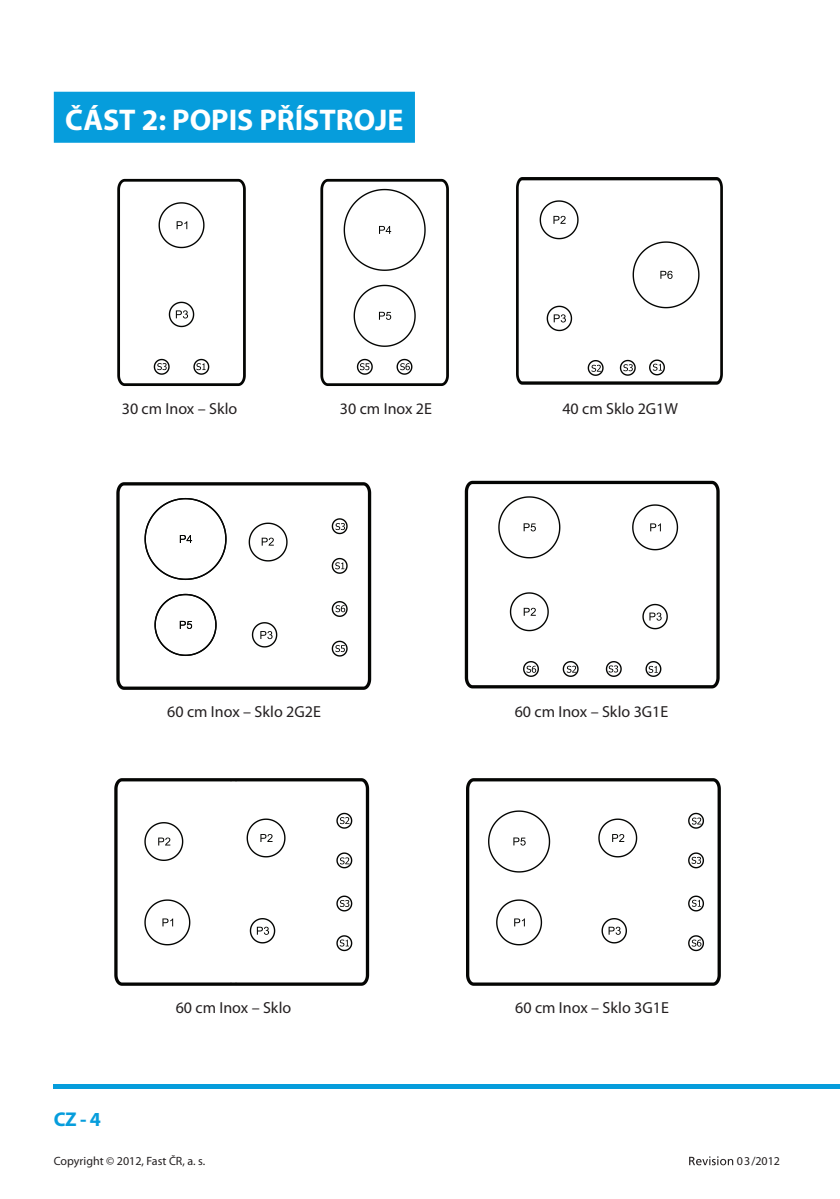
<style>
.page{position:relative;width:840px;height:1199px;background:#fff}
.page>*{position:absolute;margin:0;border:0;box-sizing:border-box;transform-origin:0 0}
.t1{font:700 30px "Myriad Pro";color:#fff}
.t2{font:700 20px "Myriad Pro";color:#069ddc}
.t3{font:16px "Myriad Pro";color:#231f20}
.t4{font:12px "Myriad Pro";color:#231f20}
</style>
<div class="page">
<hr style="left:54px;top:1084px;width:785px;height:4px;background:#069ddc">
<svg style="left:689px;top:1156px;width:44px;height:9px"></svg>
<div style="left:54px;top:92px;width:361px;height:51px;background:#069ddc"></div>
<svg style="left:117px;top:179px;width:129px;height:207px"></svg>
<svg style="left:116px;top:482px;width:255px;height:207px"></svg>
<svg style="left:252px;top:622px;width:25px;height:25px"></svg>
<svg style="left:248px;top:522px;width:39px;height:39px"></svg>
<svg style="left:464px;top:480px;width:255px;height:208px"></svg>
<svg style="left:498px;top:496px;width:62px;height:62px"></svg>
<svg style="left:632px;top:504px;width:46px;height:46px"></svg>
<svg style="left:509px;top:592px;width:39px;height:39px"></svg>
<svg style="left:642px;top:603px;width:25px;height:26px"></svg>
<svg style="left:523px;top:661px;width:16px;height:15px"></svg>
<svg style="left:562px;top:661px;width:16px;height:15px"></svg>
<svg style="left:605px;top:661px;width:16px;height:15px"></svg>
<svg style="left:645px;top:661px;width:16px;height:15px"></svg>
<svg style="left:114px;top:778px;width:255px;height:207px"></svg>
<svg style="left:144px;top:899px;width:46px;height:46px"></svg>
<svg style="left:144px;top:822px;width:39px;height:38px"></svg>
<svg style="left:246px;top:818px;width:39px;height:39px"></svg>
<svg style="left:250px;top:917px;width:25px;height:26px"></svg>
<svg style="left:336px;top:812px;width:16px;height:16px"></svg>
<svg style="left:336px;top:852px;width:16px;height:16px"></svg>
<svg style="left:336px;top:895px;width:16px;height:16px"></svg>
<svg style="left:336px;top:935px;width:16px;height:16px"></svg>
<svg style="left:320px;top:179px;width:129px;height:207px"></svg>
<svg style="left:516px;top:177px;width:206px;height:207px"></svg>
<svg style="left:539px;top:200px;width:39px;height:39px"></svg>
<svg style="left:546px;top:305px;width:26px;height:26px"></svg>
<svg style="left:632px;top:241px;width:67px;height:67px"></svg>
<svg style="left:587px;top:360px;width:16px;height:16px"></svg>
<svg style="left:619px;top:360px;width:16px;height:16px"></svg>
<svg style="left:649px;top:359px;width:15px;height:16px"></svg>
<svg style="left:466px;top:778px;width:254px;height:207px"></svg>
<svg style="left:488px;top:810px;width:62px;height:62px"></svg>
<svg style="left:496px;top:899px;width:46px;height:46px"></svg>
<svg style="left:598px;top:818px;width:39px;height:39px"></svg>
<svg style="left:601px;top:917px;width:25px;height:26px"></svg>
<svg style="left:688px;top:812px;width:15px;height:16px"></svg>
<svg style="left:688px;top:852px;width:15px;height:16px"></svg>
<svg style="left:688px;top:895px;width:15px;height:16px"></svg>
<svg style="left:688px;top:935px;width:15px;height:16px"></svg>
<h1 class="t1" style="left:65px;top:108px;width:340px">ČÁST 2: POPIS PŘÍSTROJE</h1>
<p class="t3" style="left:122px;top:402px;width:117px">30 cm Inox – Sklo</p>
<p class="t3" style="left:340px;top:402px;width:94px">30 cm Inox 2E</p>
<p class="t3" style="left:562px;top:402px;width:117px">40 cm Sklo 2G1W</p>
<p class="t3" style="left:167px;top:705px;width:155px">60 cm Inox – Sklo 2G2E</p>
<p class="t3" style="left:514px;top:705px;width:155px">60 cm Inox – Sklo 3G1E</p>
<p class="t3" style="left:176px;top:1001px;width:117px">60 cm Inox – Sklo</p>
<p class="t3" style="left:515px;top:1001px;width:155px">60 cm Inox – Sklo 3G1E</p>
<p class="t2" style="left:54px;top:1111px;width:49px">CZ - 4</p>
<p class="t4" style="left:54px;top:1156px;width:153px">Copyright © 2012, Fast ČR, a. s.</p>
<p class="t4" style="left:736px;top:1156px;width:45px">03/2012</p>
</div>
